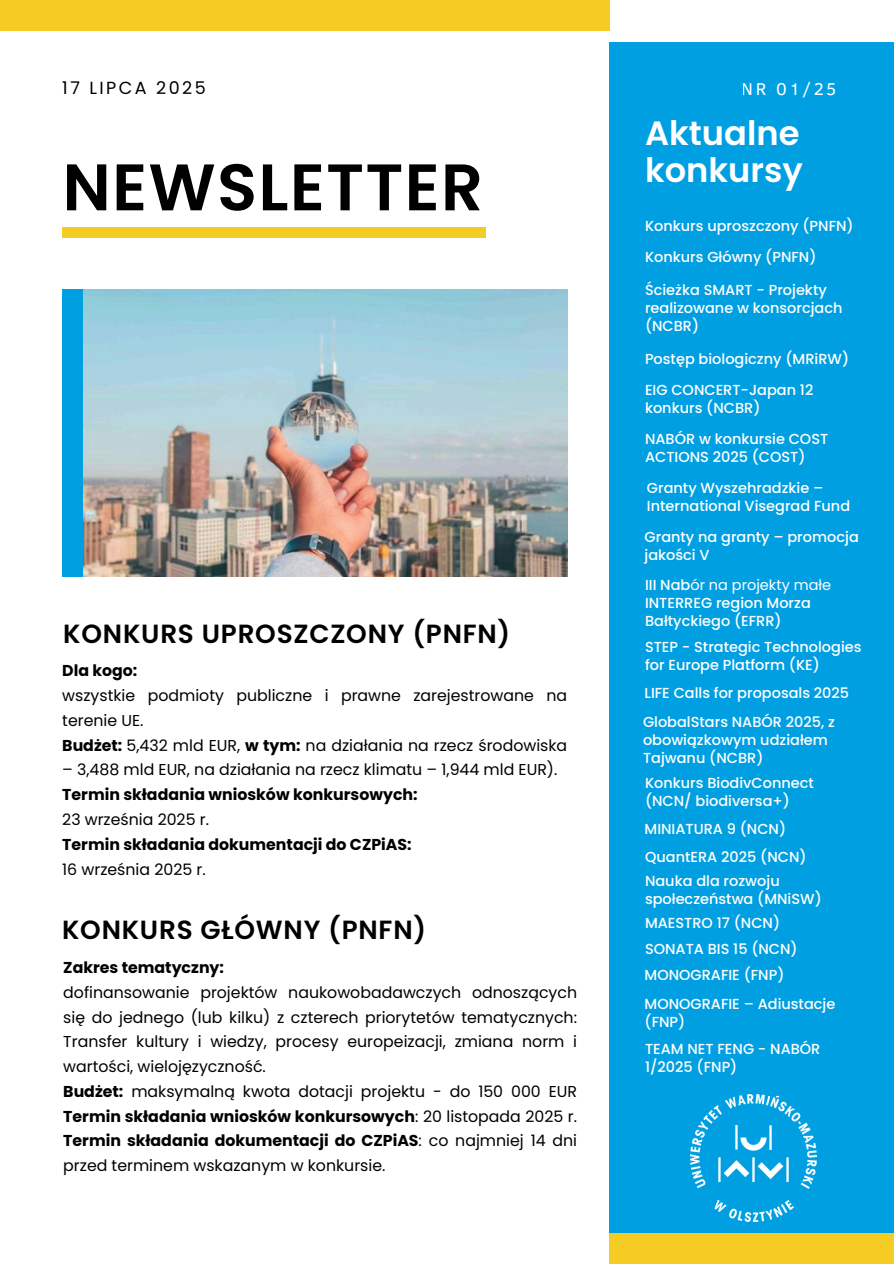
<style>
.page{position:relative;width:894px;height:1264px;background:#fff}
.page>*{position:absolute;margin:0;border:0;box-sizing:border-box;transform-origin:0 0}
.t1{font:600 65.7px "Poppins";letter-spacing:.02em;color:#000001}
.t2{font:600 33.75px/37.2px "Poppins";color:#fff}
.t3{font:600 26.25px "Poppins";letter-spacing:.03em;color:#000001}
.t4{font:17.55px "Poppins";letter-spacing:.14em;color:#000001}
.t5{font:17.55px "Clear Sans";color:#fff}
.t6{font:15.75px/24.8px "Poppins";color:#000001}
.t7{font:700 15.75px "Poppins";color:#000001}
.t8{font:500 14.55px/18px "Poppins";color:#fff}
.s1{font-weight:700}
.s2{font-weight:400}
</style>
<div class="page">
<div style="left:609px;top:42px;width:284px;height:1205px;background:#009fe2"></div>
<img style="left:82px;top:289px;width:485px;height:287px">
<div style="left:62px;top:289px;width:20px;height:287px;background:#009fe2"></div>
<img style="left:690px;top:1094px;width:126px;height:126px">
<div style="left:62px;top:228px;width:424px;height:10px;background:#f5cc23"></div>
<div style="left:609px;top:1232px;width:284px;height:31px;background:#f5cc23"></div>
<div style="left:0;top:0;width:609px;height:31px;background:#f5cc23"></div>
<p class="t4" style="left:62px;top:76px;width:145px">17 LIPCA 2025</p>
<p class="t5" style="left:741px;top:76px;width:96px">NR 01/25</p>
<h1 class="t1" style="left:62px;top:141px;width:422px">NEWSLETTER</h1>
<h3 class="t3" style="left:63px;top:615px;width:448px">KONKURS UPROSZCZONY (PNFN)</h3>
<p class="t7" style="left:62px;top:659px;width:77px">Dla kogo:</p>
<p class="t6" style="left:62px;top:683px;width:506px">wszystkie podmioty publiczne i prawne zarejestrowane na terenie UE.<br><span class="s1">Budżet:</span> 5,432 mld EUR, <span class="s1">w tym:</span> na działania na rzecz środowiska</p>
<p class="t6" style="left:62px;top:757px;width:496px">– 3,488 mld EUR, na działania na rzecz klimatu – 1,944 mld EUR).</p>
<p class="t7" style="left:62px;top:783px;width:357px">Termin składania wniosków konkursowych:</p>
<p class="t6" style="left:62px;top:807px;width:148px">23 września 2025 r.</p>
<p class="t7" style="left:62px;top:833px;width:351px">Termin składania dokumentacji do CZPiAS:</p>
<p class="t6" style="left:62px;top:856px;width:145px">16 września 2025 r.</p>
<h3 class="t3" style="left:62px;top:911px;width:365px">KONKURS GŁÓWNY (PNFN)</h3>
<p class="t7" style="left:63px;top:956px;width:162px">Zakres tematyczny:</p>
<p class="t6" style="left:63px;top:979px;width:515px">dofinansowanie projektów naukowobadawczych odnoszących się do jednego (lub kilku) z czterech priorytetów tematycznych:<br>Transfer kultury i wiedzy, procesy europeizacji, zmiana norm i wartości, wielojęzyczność.<br><span class="s1">Budżet:</span> maksymalną kwota dotacji projektu - do 150 000 EUR <span class="s1">Termin składania wniosków konkursowych</span>: 20 listopada 2025 r.<br><span class="s1">Termin składania dokumentacji do CZPiAS</span>: co najmniej 14 dni przed terminem wskazanym w konkursie.</p>
<h2 class="t2" style="left:644px;top:114px;width:159px">Aktualne konkursy</h2>
<p class="t8" style="left:644px;top:217px;width:210px">Konkurs uproszczony (PNFN)</p>
<p class="t8" style="left:644px;top:248px;width:173px">Konkurs Główny (PNFN)</p>
<p class="t8" style="left:644px;top:280px;width:199px">Ścieżka SMART - Projekty realizowane w konsorcjach (NCBR)</p>
<p class="t8" style="left:644px;top:349px;width:205px">Postęp biologiczny (MRiRW)</p>
<p class="t8" style="left:644px;top:381px;width:170px">EIG CONCERT-Japan 12 konkurs (NCBR)</p>
<p class="t8" style="left:644px;top:430px;width:185px">NABÓR w konkursie COST<br>ACTIONS 2025 (COST)</p>
<p class="t8" style="left:646px;top:479px;width:205px">Granty Wyszehradzkie –<br>International Visegrad Fund</p>
<p class="t8" style="left:644px;top:528px;width:216px">Granty na granty – promocja jakości V</p>
<p class="t8" style="left:644px;top:575px;width:187px">III Nab<span class="s2">ór na projekty małe<br></span>INTERREG region Morza<br>Bałtyckiego (EFRR)</p>
<p class="t8" style="left:644px;top:637px;width:218px">STEP - Strategic Technologies for Europe Platform (KE)</p>
<p class="t8" style="left:642px;top:679px;width:208px;line-height:28.3px">LIFE Calls for proposals 2025<br>GlobalStars NABÓR 2025, z</p>
<p class="t8" style="left:642px;top:730px;width:186px">obowiązkowym udziałem<br>Tajwanu (NCBR)</p>
<p class="t8" style="left:644px;top:774px;width:170px">Konkurs BiodivConnect (NCN/ biodiversa+)</p>
<p class="t8" style="left:644px;top:814px;width:163px;line-height:28.3px">MINIATURA 9 (NCN)<br>QuantERA 2025 (NCN)</p>
<p class="t8" style="left:644px;top:871px;width:178px">Nauka dla rozwoju społeczeństwa (MNiSW)</p>
<p class="t8" style="left:644px;top:909px;width:154px;line-height:26.1px">MAESTRO 17 (NCN)<br>SONATA BIS 15 (NCN)</p>
<p class="t8" style="left:644px;top:960px;width:192px;line-height:29px">MONOGRAFIE (FNP)<br>MONOGRAFIE – Adiustacje</p>
<p class="t8" style="left:644px;top:1008px;width:177px;line-height:26.7px">(FNP)<br>TEAM NET FENG - NABÓR</p>
<p class="t8" style="left:644px;top:1057px;width:94px">1/2025 (FNP)</p>
</div>
